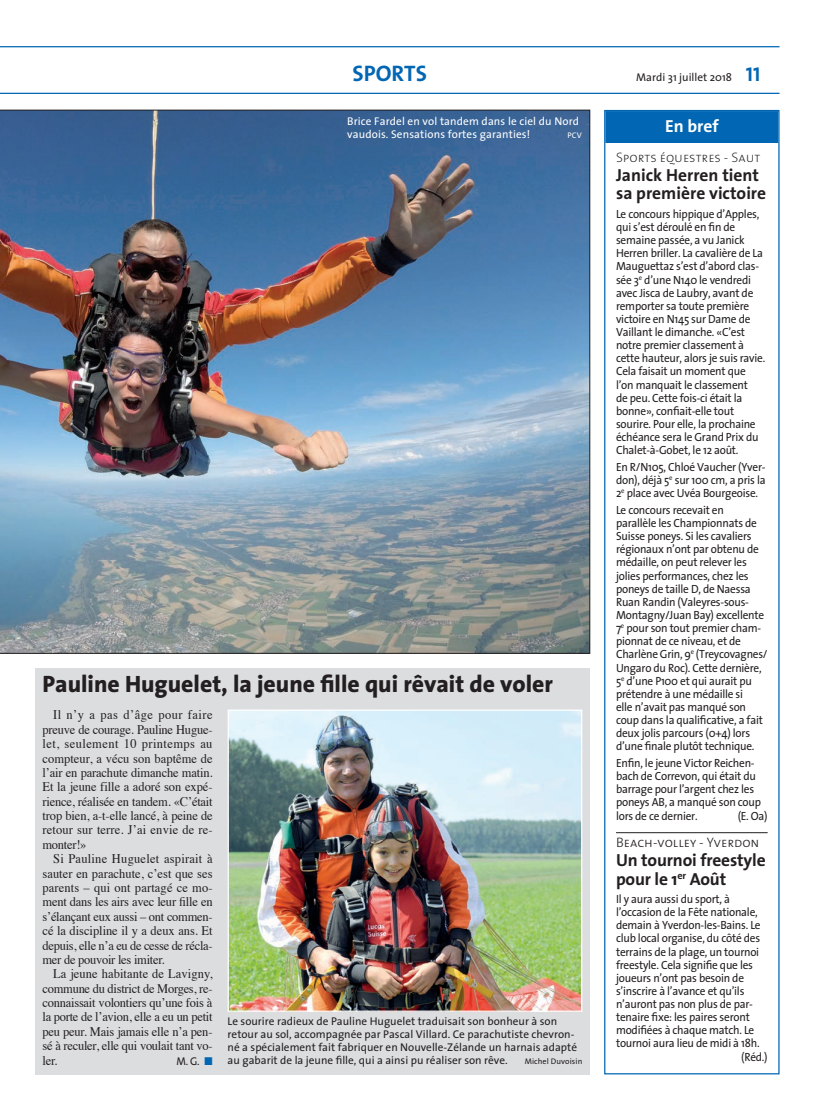
<style>
.page{position:relative;width:815px;height:1117px;background:#fff}
.page>*{position:absolute;margin:0;border:0;box-sizing:border-box;transform-origin:0 0}
.t1{font:800 23.75px "The Sans";color:#231f20}
.t2{font:700 22.5px "The Sans";color:#0166b3}
.t3{font:700 17.5px/18.8px "The Sans";color:#231f20}
.t4{font:700 17.5px "The Sans";color:#fff}
.t5{font:13.75px "The Sans Extra Light Caps";color:#231f20}
.t6{font:13.75px "The Sans Light Caps";color:#231f20}
.t7{font:13.12px/14.4px "Times";letter-spacing:-.02em;color:#231f20;text-align:justify;scale:.95 1}
.t8{font:11.88px/13.1px "The Sans";letter-spacing:-.02em;color:#231f20;scale:.95 1}
.t9{font:11.25px/13.1px "The Sans";color:#231f20}
.t10{font:11.25px/13.1px "The Sans";letter-spacing:.01em;color:#fff}
.t11{font:11.25px "The Sans Caps";color:#231f20;scale:.95 1}
.t12{font:8.12px "The Sans";letter-spacing:.01em;color:#231f20}
.t13{font:8.12px "The Sans";color:#fff}
.s1{font-family:"The Sans Bold Caps";font-size:20px;color:#0166b3}
.s2{color:#0166b3}
</style>
<div class="page">
<div style="left:35px;top:667px;width:554px;height:407px;background:#dcdddf"></div>
<hr style="left:0;top:46px;width:780px;height:1px;background:#0166b3">
<hr style="left:0;top:93px;width:780px;height:1px;background:#0166b3">
<img style="left:0;top:110px;width:590px;height:543px">
<div style="left:605px;top:111px;width:173px;height:32px;background:#0166b3"></div>
<hr style="left:616px;top:832px;width:152px;height:1px;background:#231f20">
<div style="left:604px;top:110px;width:176px;height:964px;border:1px solid #0166b3"></div>
<img style="left:230px;top:711px;width:350px;height:298px">
<div style="left:228px;top:709px;width:354px;height:302px;border:1px solid #fff"></div>
<h2 class="t2" style="left:352px;top:55px;width:76px">SPORTS</h2>
<p class="t9" style="left:636px;top:70px;width:125px">Mardi 31 juillet 2018 <span class="s1">11</span></p>
<p class="t10" style="left:347px;top:114px;width:233px">Brice Fardel en vol tandem dans le ciel du Nord vaudois. Sensations fortes garanties!</p>
<h3 class="t4" style="left:665px;top:111px;width:55px">En bref</h3>
<p class="t5" style="left:616px;top:146px;width:146px">Sports équestres - Saut</p>
<h3 class="t3" style="left:616px;top:165px;width:152px">Janick Herren tient sa première victoire</h3>
<p class="t8" style="left:616px;top:207px;width:159px">Le concours hippique d’Apples, qui s’est déroulé en fin de semaine passée, a vu Janick<br>Herren briller. La cavalière de La<br>Mauguettaz s’est d’abord clas&shy;sée 3<sup>e</sup> d’une N140 le vendredi avec Jisca de Laubry, avant de remporter sa toute première victoire en N145 sur Dame de<br>Vaillant le dimanche. «C’est notre premier classement à cette hauteur, alors je suis ravie.<br>Cela faisait un moment que l’on manquait le classement<br>de peu. Cette fois-ci était la bonne», confiait-elle tout sourire. Pour elle, la prochaine échéance sera le Grand Prix du<br>Chalet-à-Gobet, le 12 août.</p>
<p class="t8" style="left:616px;top:460px;width:159px;text-align:justify">En R/N105, Chloé Vaucher (Yver&shy;don), déjà 5<sup>e</sup> sur 100 cm, a pris la 2<sup>e</sup> place avec Uvéa Bourgeoise.</p>
<p class="t8" style="left:616px;top:503px;width:161px">Le concours recevait en<br>parallèle les Championnats de<br>Suisse poneys. Si les cavaliers régionaux n’ont par obtenu de médaille, on peut relever les jolies performances, chez les poneys de taille D, de Naessa<br>Ruan Randin (Valeyres-sous-<br>Montagny/Juan Bay) excellente<br>7<sup>e</sup> pour son tout premier cham&shy;pionnat de ce niveau, et de<br>Charlène Grin, 9<sup>e</sup> (Treycovagnes/<br>Ungaro du Roc). Cette dernière,<br>5<sup>e</sup> d’une P100 et qui aurait pu prétendre à une médaille si<br>elle n’avait pas manqué son coup dans la qualificative, a fait deux jolis parcours (0+4) lors d’une finale plutôt technique.</p>
<p class="t8" style="left:616px;top:756px;width:154px">Enfin, le jeune Victor Reichen&shy;bach de Correvon, qui était du barrage pour l’argent chez les poneys AB, a manqué son coup lors de ce dernier.</p>
<p class="t13" style="left:568px;top:129px;width:16px">PCV</p>
<h1 class="t1" style="left:43px;top:664px;width:512px">Pauline Huguelet, la jeune fille qui rêvait de voler</h1>
<p class="t7" style="left:43px;top:706px;width:181px;text-indent:11px">Il n’y a pas d’âge pour faire preuve de courage. Pauline Hugue&shy;let, seulement 10 printemps au compteur, a vécu son baptême de l’air en parachute dimanche matin.<br>Et la jeune fille a adoré son expé&shy;rience, réalisée en tandem. «C’était trop bien, a-t-elle lancé, à peine de retour sur terre. J’ai envie de re&shy;monter!»</p>
<p class="t7" style="left:43px;top:850px;width:181px;text-indent:11px">Si Pauline Huguelet aspirait à sauter en parachute, c’est que ses parents – qui ont partagé ce mo&shy;ment dans les airs avec leur fille en s’élançant eux aussi – ont commen&shy;cé la discipline il y a deux ans. Et depuis, elle n’a eu de cesse de récla&shy;mer de pouvoir les imiter.</p>
<p class="t7" style="left:43px;top:965px;width:181px;text-indent:11px">La jeune habitante de Lavigny, commune du district de Morges, re&shy;connaissait volontiers qu’une fois à la porte de l’avion, elle a eu un petit peu peur. Mais jamais elle n’a pen&shy;sé à reculer, elle qui voulait tant vo&shy;ler.</p>
<p class="t8" style="left:738px;top:808px;width:33px">(E. Oa)</p>
<p class="t6" style="left:616px;top:830px;width:145px">Beach-volley - Yverdon</p>
<h3 class="t3" style="left:616px;top:849px;width:151px">Un tournoi freestyle pour le 1<sup>er</sup> Août</h3>
<p class="t8" style="left:616px;top:891px;width:121px">Il y aura aussi du sport, à</p>
<p class="t8" style="left:616px;top:905px;width:151px">l’occasion de la Fête nationale,</p>
<p class="t8" style="left:616px;top:918px;width:154px">demain à Yverdon-les-Bains. Le</p>
<p class="t8" style="left:616px;top:931px;width:153px">club local organise, du côté des</p>
<p class="t8" style="left:616px;top:944px;width:152px">terrains de la plage, un tournoi</p>
<p class="t8" style="left:616px;top:957px;width:146px">freestyle. Cela signifie que les</p>
<p class="t8" style="left:616px;top:970px;width:136px">joueurs n’ont pas besoin de</p>
<p class="t8" style="left:616px;top:983px;width:137px">s’inscrire à l’avance et qu’ils</p>
<p class="t8" style="left:616px;top:996px;width:146px">n’auront pas non plus de par-</p>
<p class="t8" style="left:616px;top:1009px;width:142px">tenaire fixe: les paires seront</p>
<p class="t8" style="left:616px;top:1023px;width:147px">modifiées à chaque match. Le</p>
<p class="t8" style="left:616px;top:1036px;width:153px">tournoi aura lieu de midi à 18h.</p>
<p class="t8" style="left:741px;top:1049px;width:29px">(Réd.)</p>
<p class="t9" style="left:228px;top:1013px;width:351px">Le sourire radieux de Pauline Huguelet traduisait son bonheur à son retour au sol, accompagnée par Pascal Villard. Ce parachutiste chevron&shy;né a spécialement fait fabriquer en Nouvelle-Zélande un harnais adapté au gabarit de la jeune fille, qui a ainsi pu réaliser son rêve.</p>
<p class="t11" style="left:176px;top:1051px;width:40px">M. G. <span class="s2">■</span></p>
<p class="t12" style="left:525px;top:1054px;width:59px">Michel Duvoisin</p>
</div>
